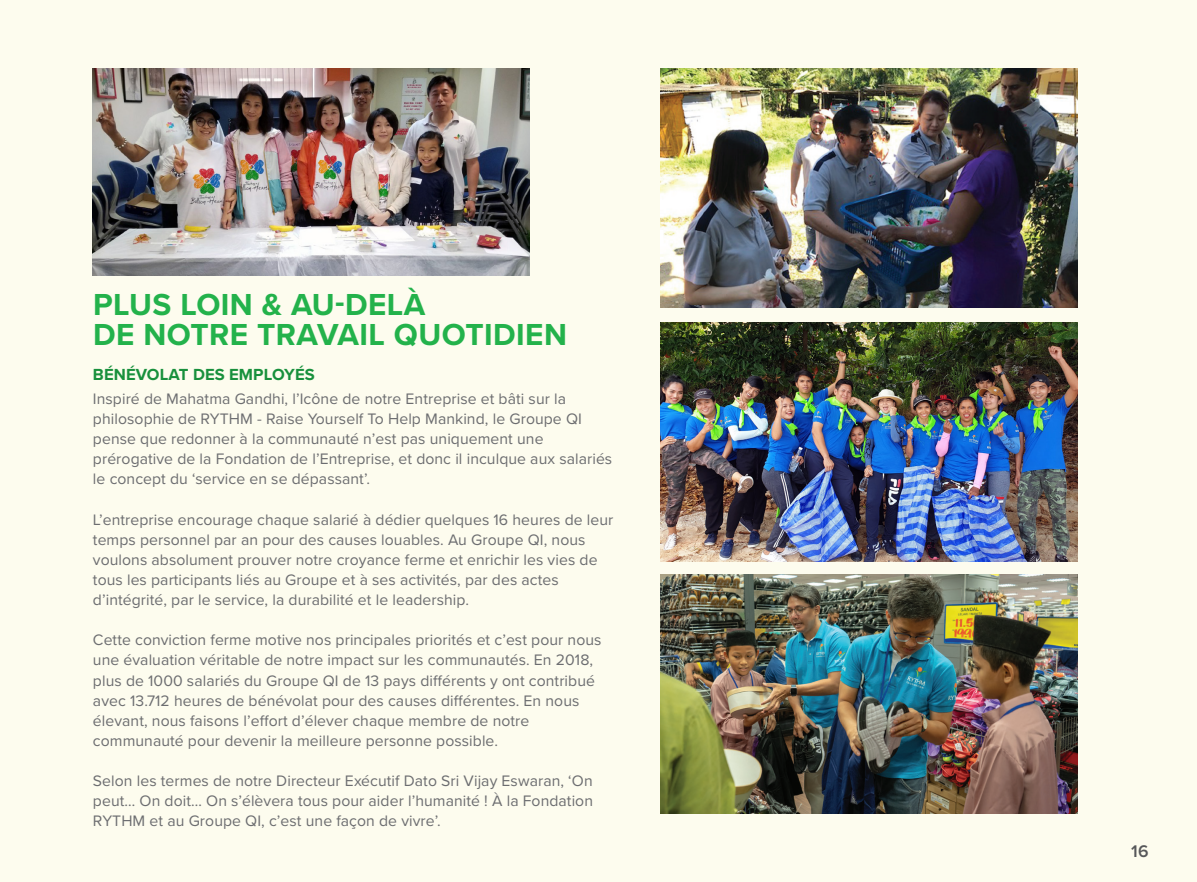
<style>
.page{position:relative;width:1197px;height:882px;background:#fdfcee}
.page>*{position:absolute;margin:0;border:0;box-sizing:border-box;transform-origin:0 0}
.t1{font:700 31.5px/29.8px "Proxima Nova";letter-spacing:.015em;color:#23b24b}
.t2{font:600 17.5px "Proxima Nova";color:#57585a}
.t3{font:700 16.62px "Proxima Nova";letter-spacing:.005em;color:#18903c}
.t4{font:15.75px/20.1px "Proxima Nova";letter-spacing:.005em;color:#6c6d70}
</style>
<div class="page">
<img style="left:93px;top:68px;width:436px;height:208px">
<img style="left:661px;top:68px;width:416px;height:239px">
<img style="left:661px;top:323px;width:416px;height:238px">
<img style="left:661px;top:575px;width:416px;height:239px">
<h1 class="t1" style="left:93px;top:289px;width:475px">PLUS LOIN &amp; AU-DELÀ<br>DE NOTRE TRAVAIL QUOTIDIEN</h1>
<p class="t3" style="left:93px;top:362px;width:223px">BÉNÉVOLAT DES EMPLOYÉS</p>
<p class="t4" style="left:93px;top:388px;width:521px">Inspiré de Mahatma Gandhi, l’Icône de notre Entreprise et bâti sur la philosophie de RYTHM - Raise Yourself To Help Mankind, le Groupe QI pense que redonner à la communauté n’est pas uniquement une prérogative de la Fondation de l’Entreprise, et donc il inculque aux salariés le concept du ‘service en se dépassant’.</p>
<p class="t4" style="left:93px;top:509px;width:522px">L’entreprise encourage chaque salarié à dédier quelques 16 heures de leur temps personnel par an pour des causes louables. Au Groupe QI, nous voulons absolument prouver notre croyance ferme et enrichir les vies de tous les participants liés au Groupe et à ses activités, par des actes d’intégrité, par le service, la durabilité et le leadership.</p>
<p class="t4" style="left:93px;top:629px;width:510px">Cette conviction ferme motive nos principales priorités et c’est pour nous une évaluation véritable de notre impact sur les communautés. En 2018, plus de 1000 salariés du Groupe QI de 13 pays différents y ont contribué avec 13.712 heures de bénévolat pour des causes différentes. En nous élevant, nous faisons l’effort d’élever chaque membre de notre communauté pour devenir la meilleure personne possible.</p>
<p class="t4" style="left:93px;top:770px;width:502px;text-align:justify">Selon les termes de notre Directeur Exécutif Dato Sri Vijay Eswaran, ‘On peut… On doit… On s’élèvera tous pour aider l’humanité ! À la Fondation RYTHM et au Groupe QI, c’est une façon de vivre’.</p>
<p class="t2" style="left:1131px;top:838px;width:19px">16</p>
</div>
